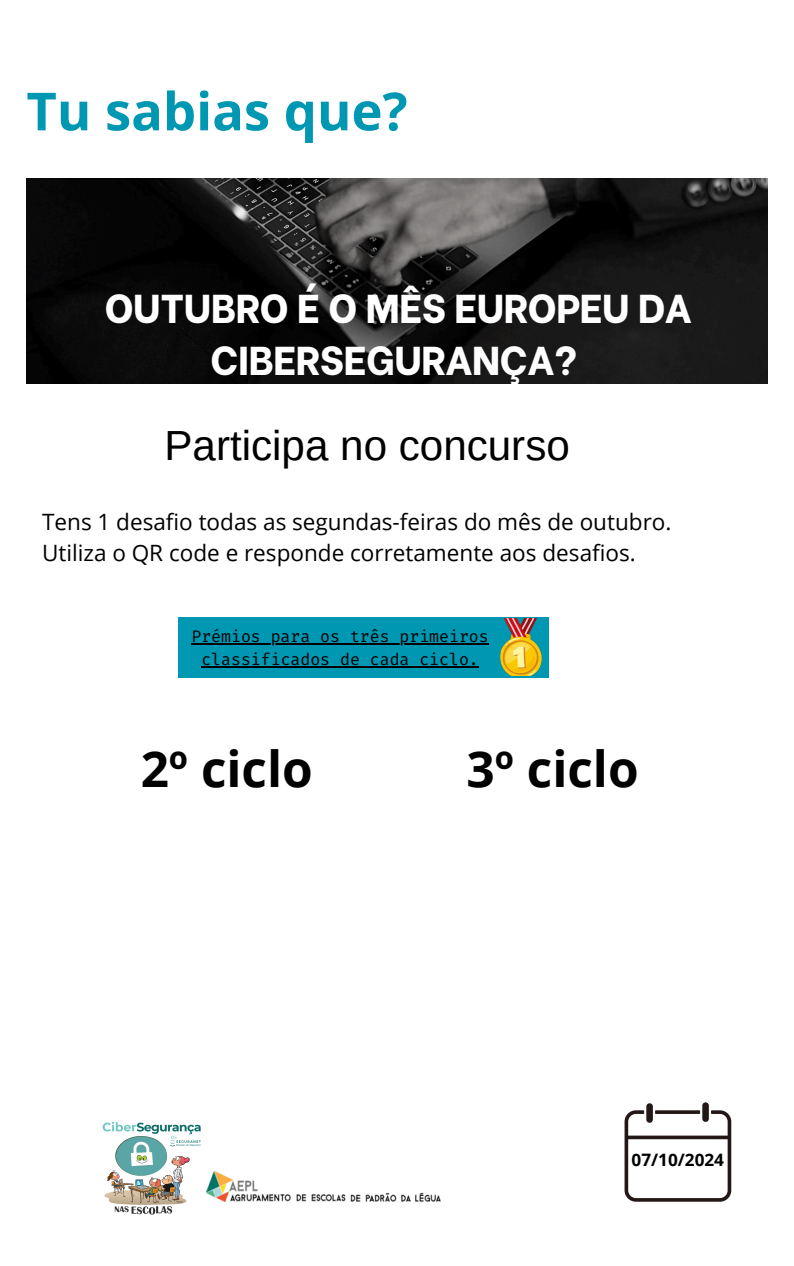
<style>
.page{position:relative;width:794px;height:1266px;background:#fff}
.page>*{position:absolute;margin:0;border:0;box-sizing:border-box;transform-origin:0 0}
.t1{font:700 52.5px "Open Sans";color:#0097b2}
.t2{font:700 49.5px "Open Sans";color:#000}
.t3{font:42.08px "Arimo";color:#000}
.t4{font:800 40.12px/51.8px "Be Vietnam";letter-spacing:-.01em;color:#fff;text-align:center}
.t5{font:22.5px/31.5px "Open Sans";color:#000}
.t6{font:700 17.17px "Open Sans";color:#000}
.t7{font:16.5px/23.1px "Fira Code";color:#000;text-align:center}
</style>
<div class="page">
<img style="left:26px;top:178px;width:741px;height:206px">
<div style="left:178px;top:616px;width:370px;height:61px;background:#0097b2"></div>
<img style="left:500px;top:618px;width:41px;height:57px">
<img style="left:102px;top:1121px;width:99px;height:94px">
<img style="left:206px;top:1171px;width:234px;height:31px">
<svg style="left:624px;top:1110px;width:106px;height:91px"></svg>
<div style="left:646px;top:1103px;width:6px;height:19px;background:#231815;border-radius:3px"></div>
<div style="left:702px;top:1102px;width:6px;height:20px;background:#231815;border-radius:3px"></div>
<hr style="left:191px;top:643px;width:297px;height:1px;background:#000">
<hr style="left:201px;top:666px;width:277px;height:2px;background:#000">
<p class="t1" style="left:26px;top:74px;width:382px">Tu sabias que?</p>
<p class="t4" style="left:105px;top:279px;width:588px">OUTUBRO É O MÊS EUROPEU DA<br>CIBERSEGURANÇA?</p>
<h1 class="t3" style="left:164px;top:422px;width:406px">Participa no concurso</h1>
<p class="t5" style="left:42px;top:505px;width:630px">Tens 1 desafio todas as segundas-feiras do mês de outubro.<br>Utiliza o QR code e responde corretamente aos desafios.</p>
<h1 class="t7" style="left:191px;top:625px;width:298px">Prémios para os três primeiros classificados de cada ciclo.</h1>
<p class="t2" style="left:141px;top:734px;width:173px">2º ciclo</p>
<p class="t2" style="left:466px;top:734px;width:173px">3º ciclo</p>
<h4 class="t6" style="left:631px;top:1147px;width:94px">07/10/2024</h4>
</div>
